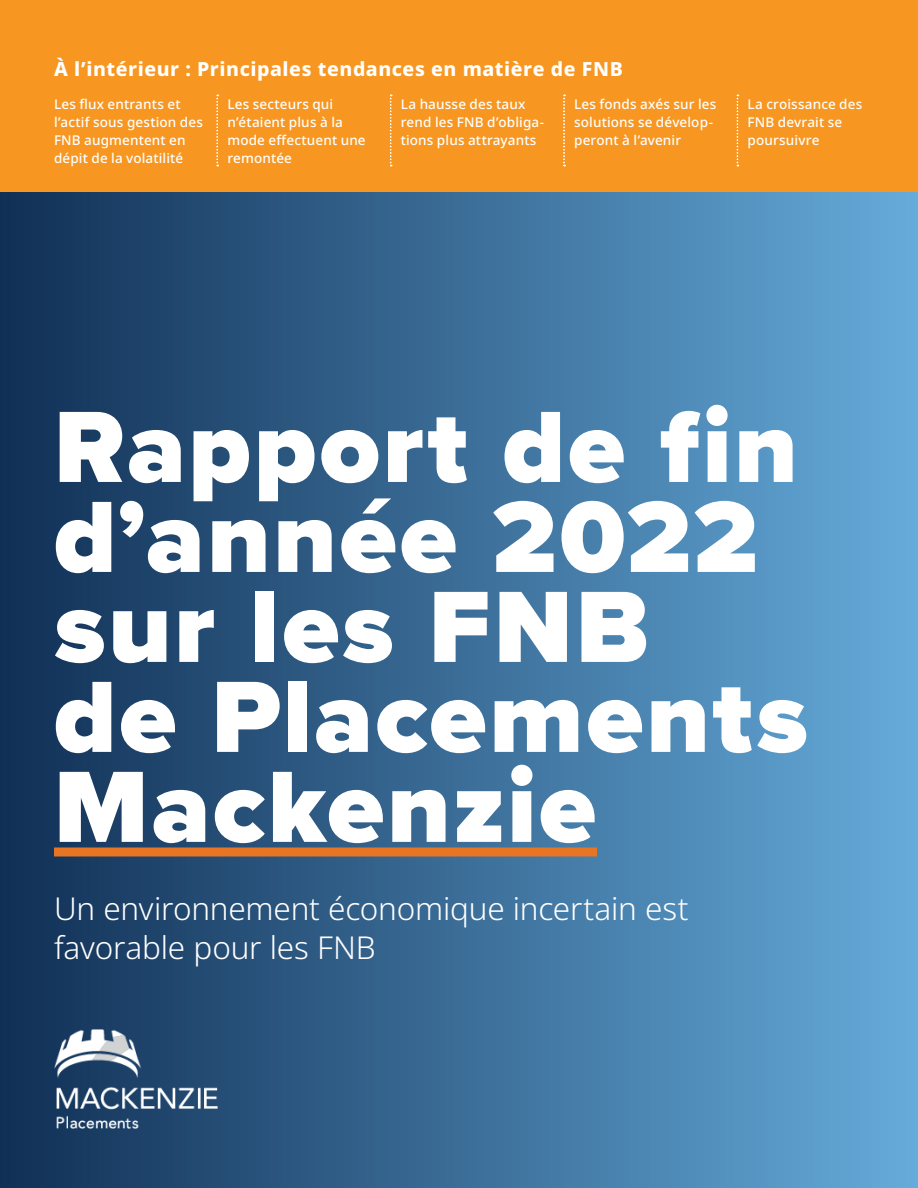
<style>
.page{position:relative;width:918px;height:1188px;background:#fff}
.page>*{position:absolute;margin:0;border:0;box-sizing:border-box;transform-origin:0 0}
.t1{font:900 105px/90px "Proxima Nova";letter-spacing:.025em;color:#fff}
.t2{font:300 31.5px/39px "Noto Sans";letter-spacing:-.005em;color:#fff}
.t3{font:800 19.5px "Noto Sans";letter-spacing:.03em;color:#fff}
.t4{font:500 13.5px/18px "Noto Sans";letter-spacing:.01em;color:#fff}
</style>
<div class="page">
<div style="left:0;top:0;width:918px;height:1188px;background:linear-gradient(to right,#112f54,#65abdb)"></div>
<div style="left:0;top:0;width:918px;height:191px;background:#f79721"></div>
<img style="left:54px;top:1030px;width:164px;height:98px">
<div style="left:54px;top:848px;width:543px;height:8px;background:#e87524"></div>
<svg style="left:217px;top:95px;width:1px;height:71px"></svg>
<svg style="left:390px;top:95px;width:2px;height:71px"></svg>
<svg style="left:563px;top:95px;width:2px;height:71px"></svg>
<svg style="left:737px;top:95px;width:1px;height:71px"></svg>
<h3 class="t3" style="left:54px;top:55px;width:570px">À l’intérieur : Principales tendances en matière de FNB</h3>
<p class="t4" style="left:54px;top:96px;width:150px">Les flux entrants et l’actif sous gestion des<br>FNB augmentent en dépit de la volatilité</p>
<p class="t4" style="left:227px;top:96px;width:140px">Les secteurs qui n’étaient plus à la mode effectuent une remontée</p>
<p class="t4" style="left:401px;top:95px;width:145px">La hausse des taux rend les FNB d’obliga&shy;tions plus attrayants</p>
<p class="t4" style="left:574px;top:95px;width:144px">Les fonds axés sur les solutions se dévelop&shy;peront à l’avenir</p>
<p class="t4" style="left:748px;top:95px;width:116px">La croissance des<br>FNB devrait se poursuivre</p>
<h1 class="t1" style="left:54px;top:401px;width:755px">Rapport de fin d’année 2022 sur les FNB<br>de Placements<br>Mackenzie</h1>
<h2 class="t2" style="left:54px;top:890px;width:636px">Un environnement économique incertain est favorable pour les FNB</h2>
</div>
